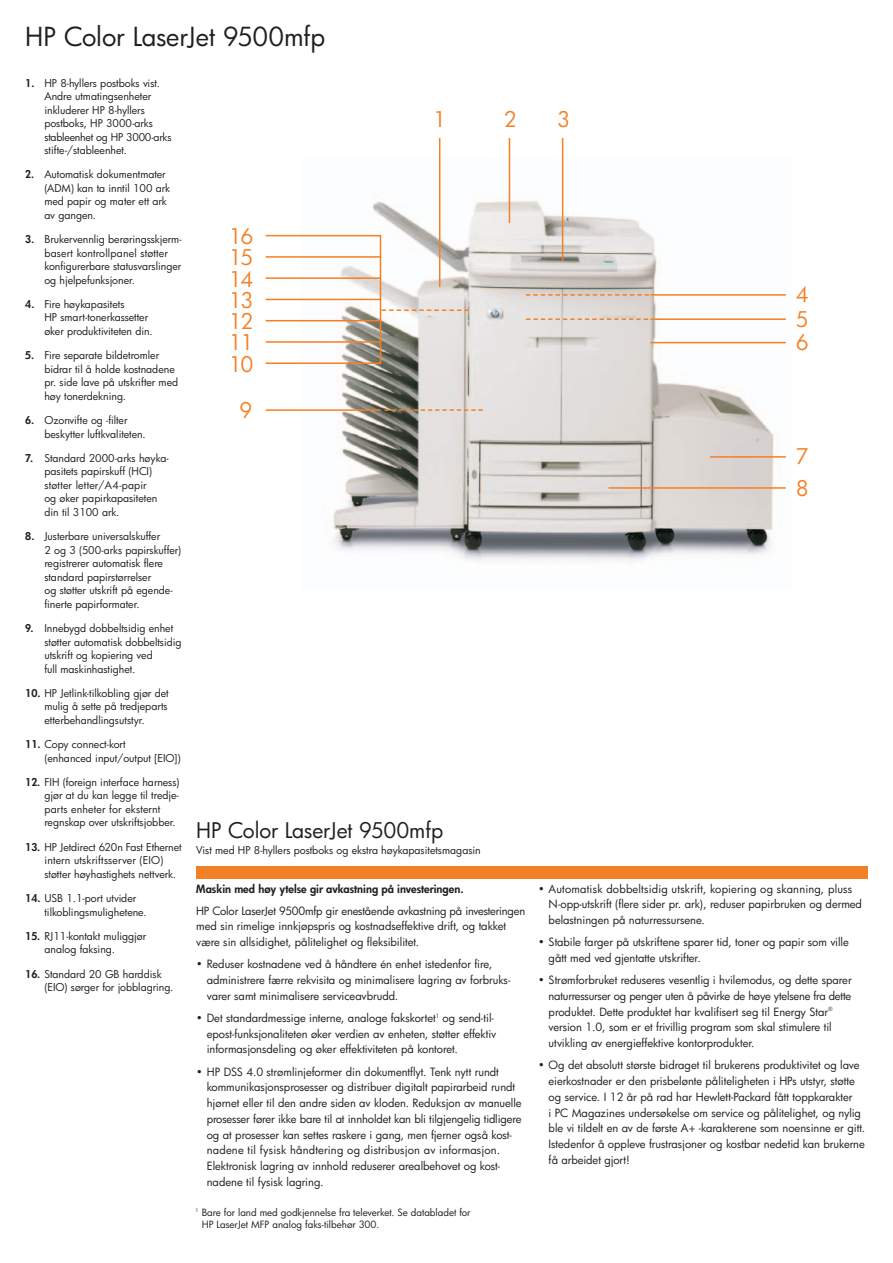
<style>
.page{position:relative;width:893px;height:1263px;background:#fff}
.page>*{position:absolute;margin:0;border:0;box-sizing:border-box;transform-origin:0 0}
.t1{font:25.5px "Futura";color:#231f20}
.t2{font:21px/21.3px "Futura";letter-spacing:-.06em;color:#f48026;text-align:justify}
.t3{font:21px "Futura";color:#231f20}
.t4{font:11.1px/15.8px "Futura";color:#231f20}
.t5{font:800 11.1px "Futura";color:#231f20}
.t6{font:10.5px/13.5px "Futura";color:#231f20}
.t7{font:9.75px/12px "Futura";color:#231f20}
.s1{font-weight:800}
</style>
<div class="page">
<div style="left:196px;top:866px;width:671px;height:13px;background:#f48026"></div>
<img style="left:301px;top:157px;width:485px;height:404px">
<hr style="left:439px;top:138px;width:1px;height:149px;background:#f48026">
<hr style="left:509px;top:138px;width:1px;height:85px;background:#f48026">
<hr style="left:562px;top:138px;width:1px;height:124px;background:#f48026">
<hr style="left:608px;top:487px;width:178px;height:2px;background:#f48026">
<hr style="left:710px;top:456px;width:76px;height:2px;background:#f48026">
<hr style="left:650px;top:342px;width:136px;height:1px;background:#f48026">
<hr style="left:650px;top:318px;width:136px;height:2px;background:#f48026">
<svg style="left:526px;top:318px;width:122px;height:2px"></svg>
<hr style="left:650px;top:294px;width:136px;height:2px;background:#f48026">
<svg style="left:526px;top:294px;width:123px;height:2px"></svg>
<hr style="left:266px;top:235px;width:114px;height:1px;background:#f48026">
<hr style="left:380px;top:235px;width:1px;height:129px;background:#f48026">
<hr style="left:266px;top:256px;width:114px;height:2px;background:#f48026">
<svg style="left:382px;top:309px;width:87px;height:2px"></svg>
<hr style="left:266px;top:277px;width:114px;height:2px;background:#f48026">
<hr style="left:266px;top:299px;width:114px;height:1px;background:#f48026">
<hr style="left:266px;top:320px;width:114px;height:1px;background:#f48026">
<hr style="left:266px;top:341px;width:114px;height:2px;background:#f48026">
<hr style="left:266px;top:362px;width:114px;height:2px;background:#f48026">
<hr style="left:266px;top:409px;width:114px;height:2px;background:#f48026">
<svg style="left:385px;top:409px;width:98px;height:2px"></svg>
<h1 class="t1" style="left:25px;top:25px;width:301px">HP Color LaserJet 9500mfp</h1>
<p class="t6" style="left:44px;top:77px;width:129px;text-indent:-19px"><span class="s1">1.</span> HP 8-hyllers postboks vist.<br>Andre utmatingsenheter inkluderer HP 8-hyllers postboks, HP 3000-arks stableenhet og HP 3000-arks stifte-/stableenhet.</p>
<p class="t6" style="left:44px;top:169px;width:127px;text-indent:-19px"><span class="s1">2.</span> Automatisk dokumentmater (ADM) kan ta inntil 100 ark med papir og mater ett ark av gangen.</p>
<p class="t6" style="left:44px;top:233px;width:139px;text-indent:-19px"><span class="s1">3.</span> Brukervennlig berøringsskjerm&shy;basert kontrollpanel støtter konfigurerbare statusvarslinger og hjelpefunksjoner.</p>
<p class="t6" style="left:44px;top:298px;width:110px;text-indent:-19px"><span class="s1">4.</span> Fire høykapasitets<br>HP smart-tonerkassetter øker produktiviteten din.</p>
<p class="t6" style="left:44px;top:350px;width:135px;text-indent:-19px"><span class="s1">5.</span> Fire separate bildetromler bidrar til å holde kostnadene pr. side lave på utskrifter med høy tonerdekning.</p>
<p class="t6" style="left:44px;top:414px;width:103px;text-indent:-19px"><span class="s1">6.</span> Ozonvifte og -filter beskytter luftkvaliteten.</p>
<p class="t6" style="left:44px;top:452px;width:126px;text-indent:-19px"><span class="s1">7.</span> Standard 2000-arks høyka&shy;pasitets papirskuff (HCI) støtter letter/A4-papir<br>og øker papirkapasiteten din til 3100 ark.</p>
<p class="t6" style="left:44px;top:530px;width:138px;text-indent:-19px"><span class="s1">8.</span> Justerbare universalskuffer<br>2 og 3 (500-arks papirskuffer) registrerer automatisk flere standard papirstørrelser<br>og støtter utskrift på egende&shy;finerte papirformater.</p>
<p class="t6" style="left:44px;top:622px;width:139px;text-indent:-19px"><span class="s1">9.</span> Innebygd dobbeltsidig enhet støtter automatisk dobbeltsidig utskrift og kopiering ved<br>full maskinhastighet.</p>
<p class="t6" style="left:44px;top:687px;width:126px;text-align:justify;text-indent:-19px"><span class="s1">10.</span> HP Jetlink-tilkobling gjør det mulig å sette på tredjeparts etterbehandlingsutstyr.</p>
<p class="t6" style="left:44px;top:738px;width:138px;text-indent:-19px"><span class="s1">11.</span> Copy connect-kort<br>(enhanced input/output [EIO])</p>
<p class="t6" style="left:44px;top:776px;width:137px;text-indent:-19px"><span class="s1">12.</span> FIH (foreign interface harness) gjør at du kan legge til tredje&shy;parts enheter for eksternt regnskap over utskriftsjobber.</p>
<p class="t6" style="left:44px;top:841px;width:139px;text-indent:-19px"><span class="s1">13.</span> HP Jetdirect 620n Fast Ethernet intern utskriftsserver (EIO) støtter høyhastighets nettverk.</p>
<p class="t6" style="left:44px;top:892px;width:104px;text-indent:-19px"><span class="s1">14.</span> USB 1.1-port utvider tilkoblingsmulighetene.</p>
<p class="t6" style="left:44px;top:930px;width:103px;text-indent:-19px"><span class="s1">15.</span> RJ11-kontakt muliggjør analog faksing.</p>
<p class="t6" style="left:44px;top:968px;width:131px;text-indent:-19px"><span class="s1">16.</span> Standard 20 GB harddisk (EIO) sørger for jobblagring.</p>
<h2 class="t2" style="left:504px;top:110px;width:14px">2</h2>
<h2 class="t2" style="left:557px;top:110px;width:14px">3</h2>
<h2 class="t2" style="left:433px;top:110px;width:14px">1</h2>
<h2 class="t2" style="left:229px;top:227px;width:26px">16<br>15<br>14<br>13<br>12<br>11<br>10</h2>
<h2 class="t2" style="left:240px;top:402px;width:14px">9</h2>
<h2 class="t2" style="left:796px;top:286px;width:14px">4</h2>
<h2 class="t2" style="left:796px;top:310px;width:14px">5</h2>
<h2 class="t2" style="left:796px;top:334px;width:14px">6</h2>
<h2 class="t2" style="left:796px;top:448px;width:14px">7</h2>
<h2 class="t2" style="left:796px;top:479px;width:14px">8</h2>
<h2 class="t3" style="left:196px;top:820px;width:249px">HP Color LaserJet 9500mfp</h2>
<p class="t6" style="left:196px;top:844px;width:286px">Vist med HP 8-hyllers postboks og ekstra høykapasitetsmagasin</p>
<p class="t4" style="left:549px;top:881px;width:315px;text-indent:-10px">• Automatisk dobbeltsidig utskrift, kopiering og skanning, pluss<br>N-opp-utskrift (flere sider pr. ark), reduser papirbruken og dermed belastningen på naturressursene.</p>
<p class="t4" style="left:549px;top:935px;width:302px;text-indent:-10px">• Stabile farger på utskriftene sparer tid, toner og papir som ville gått med ved gjentatte utskrifter.</p>
<p class="t4" style="left:549px;top:973px;width:305px;text-indent:-10px">• Strømforbruket reduseres vesentlig i hvilemodus, og dette sparer naturressurser og penger uten å påvirke de høye ytelsene fra dette produktet. Dette produktet har kvalifisert seg til Energy Star<sup>® </sup>version 1.0, som er et frivillig program som skal stimulere til utvikling av energieffektive kontorprodukter.</p>
<p class="t4" style="left:549px;top:1058px;width:318px;text-indent:-10px">• Og det absolutt største bidraget til brukerens produktivitet og lave eierkostnader er den prisbelønte påliteligheten i HPs utstyr, støtte og service. I 12 år på rad har Hewlett-Packard fått toppkarakter<br>i PC Magazines undersøkelse om service og pålitelighet, og nylig ble vi tildelt en av de første A+ -karakterene som noensinne er gitt.<br>Istedenfor å oppleve frustrasjoner og kostbar nedetid kan brukerne få arbeidet gjort!</p>
<p class="t5" style="left:196px;top:883px;width:269px">Maskin med høy ytelse gir avkastning på investeringen.</p>
<p class="t4" style="left:196px;top:904px;width:330px">HP Color LaserJet 9500mfp gir enestående avkastning på investeringen med sin rimelige innkjøpspris og kostnadseffektive drift, og takket være sin allsidighet, pålitelighet og fleksibilitet.</p>
<p class="t4" style="left:207px;top:957px;width:305px;text-indent:-10px">• Reduser kostnadene ved å håndtere én enhet istedenfor fire, administrere færre rekvisita og minimalisere lagring av forbruks&shy;varer samt minimalisere serviceavbrudd.</p>
<p class="t4" style="left:207px;top:1011px;width:291px;text-indent:-11px">• Det standardmessige interne, analoge fakskortet<sup>1</sup> og send-til&shy;epost-funksjonaliteten øker verdien av enheten, støtter effektiv informasjonsdeling og øker effektiviteten på kontoret.</p>
<p class="t4" style="left:207px;top:1064px;width:316px;text-indent:-10px">• HP DSS 4.0 strømlinjeformer din dokumentflyt. Tenk nytt rundt kommunikasjonsprosesser og distribuer digitalt papirarbeid rundt hjørnet eller til den andre siden av kloden. Reduksjon av manuelle prosesser fører ikke bare til at innholdet kan bli tilgjengelig tidligere og at prosesser kan settes raskere i gang, men fjerner også kost&shy;nadene til fysisk håndtering og distribusjon av informasjon.<br>Elektronisk lagring av innhold reduserer arealbehovet og kost&shy;nadene til fysisk lagring.</p>
<p class="t7" style="left:202px;top:1207px;width:270px;text-indent:-6px"><sup>1</sup> Bare for land med godkjennelse fra televerket. Se databladet for<br>HP LaserJet MFP analog faks-tilbehør 300.</p>
</div>
